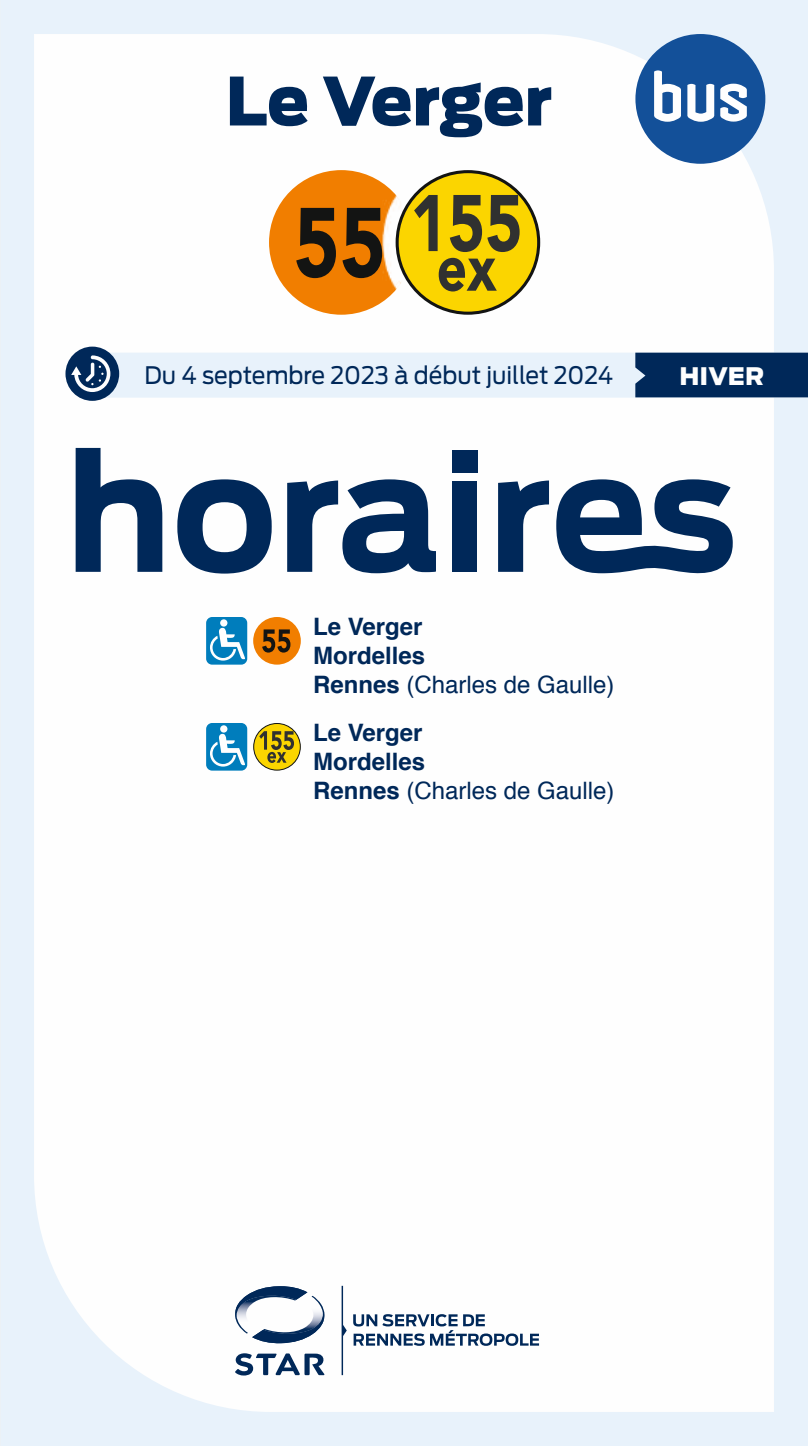
<style>
.page{position:relative;width:808px;height:1446px;background:#e8f2fb}
.page>*{position:absolute;margin:0;border:0;box-sizing:border-box;transform-origin:0 0}
.t1{font:900 66px "Antenna";letter-spacing:-.01em;color:#002859}
.t2{font:700 24px/29.1px "Helvetica";color:#002859}
.t3{font:24px "Antenna";color:#002859;scale:.95 1}
.t4{font:900 24px "Antenna";color:#fefefe}
.s1{font-weight:400}
</style>
<div class="page">
<div style="left:34px;top:34px;width:740px;height:1378px;background:#fefefe"></div>
<svg style="left:342px;top:1286px;width:5px;height:89px"></svg>
<svg style="left:353px;top:1314px;width:186px;height:32px;background:#aab7c7"></svg>
<svg style="left:235px;top:1353px;width:92px;height:22px;background:#8e9fb5"></svg>
<svg style="left:235px;top:1286px;width:90px;height:57px;background:#9fadc0"></svg>
<svg style="left:252px;top:1296px;width:73px;height:47px"></svg>
<svg style="left:263px;top:1296px;width:60px;height:38px;background:#d3d9e2"></svg>
<div style="left:92px;top:353px;width:716px;height:45px;background:#e8f2fb"></div>
<div style="left:635px;top:353px;width:173px;height:44px;background:#002859"></div>
<div style="left:65px;top:347px;width:54px;height:54px;background:#002859;border-radius:50%"></div>
<svg style="left:71px;top:355px;width:39px;height:37px"></svg>
<div style="left:635px;top:34px;width:130px;height:130px;background:#135099;border-radius:50%"></div>
<svg style="left:654px;top:70px;width:27px;height:52px"></svg>
<svg style="left:720px;top:84px;width:27px;height:38px"></svg>
<svg style="left:687px;top:84px;width:27px;height:38px"></svg>
<svg style="left:76px;top:448px;width:86px;height:124px;background:#6c839f"></svg>
<svg style="left:177px;top:479px;width:95px;height:94px;background:#5e7896"></svg>
<svg style="left:287px;top:479px;width:149px;height:94px;background:#607897"></svg>
<div style="left:452px;top:450px;width:25px;height:23px;background:#002859"></div>
<div style="left:452px;top:481px;width:25px;height:91px;background:#002859"></div>
<svg style="left:498px;top:480px;width:51px;height:92px;background:#637b99"></svg>
<svg style="left:556px;top:479px;width:177px;height:97px;background:#5d7795"></svg>
<div style="left:206px;top:617px;width:41px;height:47px;background:#007dbc;border-radius:6px"></div>
<svg style="left:210px;top:619px;width:35px;height:41px"></svg>
<div style="left:253px;top:617px;width:48px;height:47px;background:#f17e00;border-radius:50%"></div>
<svg style="left:262px;top:629px;width:28px;height:23px"></svg>
<div style="left:206px;top:723px;width:41px;height:47px;background:#007dbc;border-radius:6px"></div>
<svg style="left:210px;top:725px;width:35px;height:41px"></svg>
<svg style="left:253px;top:723px;width:48px;height:47px;background:#c6b240"></svg>
<div style="left:256px;top:157px;width:170px;height:171px;background:#fefefe"></div>
<div style="left:269px;top:170px;width:145px;height:145px;background:#f17e00;border-radius:50%"></div>
<svg style="left:296px;top:208px;width:40px;height:70px"></svg>
<svg style="left:342px;top:208px;width:40px;height:70px"></svg>
<div style="left:383px;top:157px;width:170px;height:171px;background:#fefefe"></div>
<svg style="left:396px;top:170px;width:144px;height:145px"></svg>
<p class="t1" style="left:225px;top:62px;width:329px">Le Verger</p>
<p class="t3" style="left:145px;top:361px;width:495px">Du 4 septembre 2023 à début juillet 2024</p>
<p class="t4" style="left:679px;top:362px;width:86px">HIVER</p>
<p class="t2" style="left:313px;top:612px;width:303px">Le Verger<br>Mordelles<br>Rennes <span class="s1">(Charles de Gaulle)</span></p>
<p class="t2" style="left:313px;top:718px;width:303px">Le Verger<br>Mordelles<br>Rennes <span class="s1">(Charles de Gaulle)</span></p>
</div>
